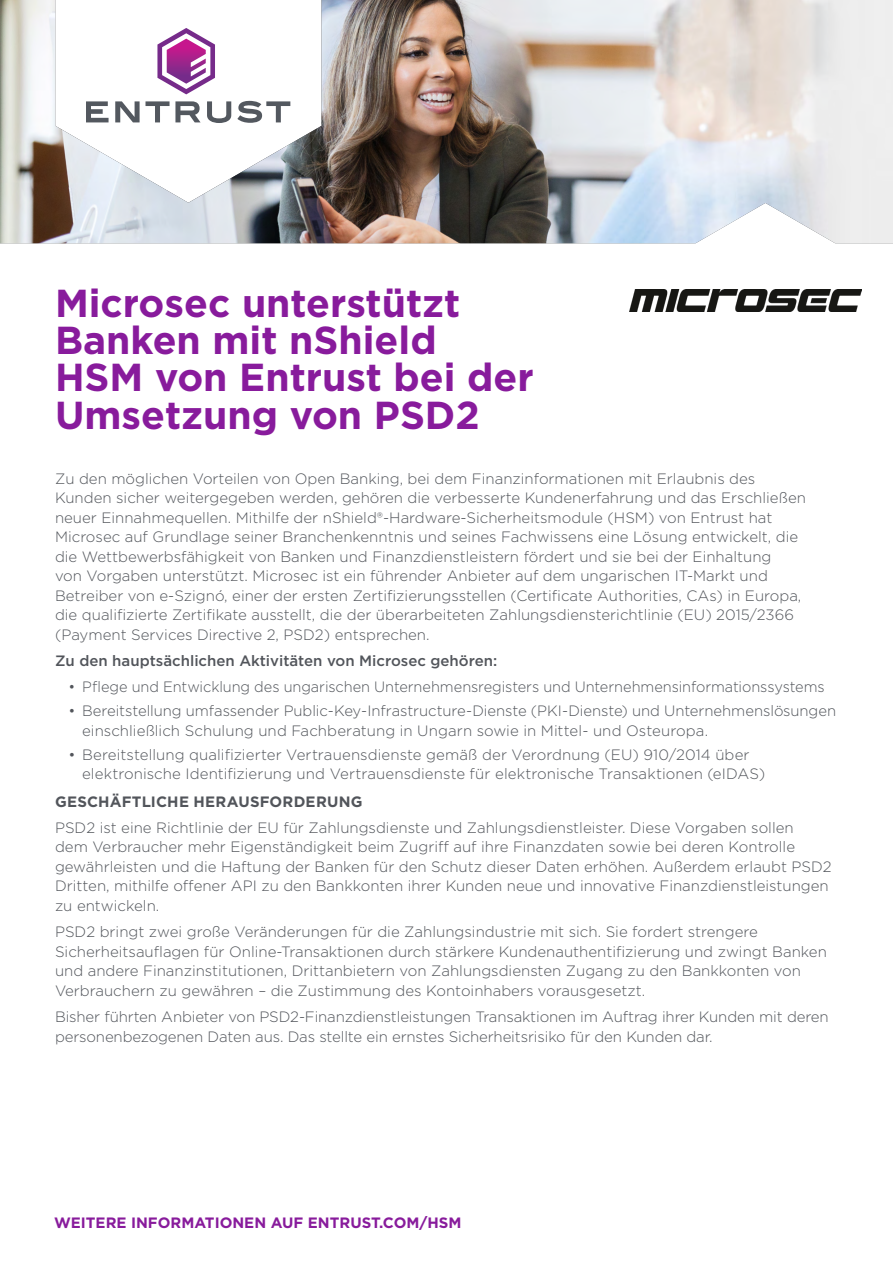
<style>
.page{position:relative;width:893px;height:1263px;background:#fff}
.page>*{position:absolute;margin:0;border:0;box-sizing:border-box;transform-origin:0 0}
.Headline{font:700 39px/37.2px "Gotham";color:#881b9c}
.Body_copy{font:300 15px/19.5px "Gotham";color:#52555b}
.Body_copy-2{font:500 15px "Gotham";color:#52555b}
.CTA_URL_front{font:700 15px "Gotham";color:#881b9c}
.header_1{font:700 15px "Gotham";letter-spacing:.015em;color:#52555b}
</style>
<div class="page">
<img style="left:0;top:0;width:893px;height:243px">
<img style="left:630px;top:289px;width:231px;height:22px">
<p class="Headline" style="left:55px;top:285px;width:480px">Microsec unterstützt<br>Banken mit nShield<br>HSM von Entrust bei der<br>Umsetzung von PSD2</p>
<p class="Body_copy" style="left:55px;top:468px;width:752px">Zu den möglichen Vorteilen von Open Banking, bei dem Finanzinformationen mit Erlaubnis des Kunden sicher weitergegeben werden, gehören die verbesserte Kundenerfahrung und das Erschließen neuer Einnahmequellen. Mithilfe der nShield®-Hardware-Sicherheitsmodule (HSM) von Entrust hat Microsec auf Grundlage seiner Branchenkenntnis und seines Fachwissens eine Lösung entwickelt, die die Wettbewerbsfähigkeit von Banken und Finanzdienstleistern fördert und sie bei der Einhaltung<br>von Vorgaben unterstützt. Microsec ist ein führender Anbieter auf dem ungarischen IT-Markt und Betreiber von e-Szignó, einer der ersten Zertifizierungsstellen (Certificate Authorities, CAs) in Europa, die qualifizierte Zertifikate ausstellt, die der überarbeiteten Zahlungsdiensterichtlinie (EU) 2015/2366 (Payment Services Directive 2, PSD2) entsprechen.</p>
<p class="Body_copy-2" style="left:55px;top:651px;width:444px">Zu den hauptsächlichen Aktivitäten von Microsec gehören:</p>
<p class="Body_copy" style="left:69px;top:677px;width:758px">• Pflege und Entwicklung des ungarischen Unternehmensregisters und Unternehmensinformationssystems</p>
<p class="Body_copy" style="left:82px;top:701px;width:756px;text-indent:-14px">• Bereitstellung umfassender Public-Key-Infrastructure-Dienste (PKI-Dienste) und Unternehmenslösungen einschließlich Schulung und Fachberatung in Ungarn sowie in Mittel- und Osteuropa.</p>
<p class="Body_copy" style="left:82px;top:744px;width:685px;text-indent:-14px">• Bereitstellung qualifizierter Vertrauensdienste gemäß der Verordnung (EU) 910/2014 über elektronische Identifizierung und Vertrauensdienste für elektronische Transaktionen (eIDAS)</p>
<p class="header_1" style="left:55px;top:791px;width:309px">GESCHÄFTLICHE HERAUSFORDERUNG</p>
<p class="Body_copy" style="left:55px;top:817px;width:778px">PSD2 ist eine Richtlinie der EU für Zahlungsdienste und Zahlungsdienstleister. Diese Vorgaben sollen<br>dem Verbraucher mehr Eigenständigkeit beim Zugriff auf ihre Finanzdaten sowie bei deren Kontrolle gewährleisten und die Haftung der Banken für den Schutz dieser Daten erhöhen. Außerdem erlaubt PSD2<br>Dritten, mithilfe offener API zu den Bankkonten ihrer Kunden neue und innovative Finanzdienstleistungen zu entwickeln.</p>
<p class="Body_copy" style="left:55px;top:922px;width:773px">PSD2 bringt zwei große Veränderungen für die Zahlungsindustrie mit sich. Sie fordert strengere Sicherheitsauflagen für Online-Transaktionen durch stärkere Kundenauthentifizierung und zwingt Banken und andere Finanzinstitutionen, Drittanbietern von Zahlungsdiensten Zugang zu den Bankkonten von Verbrauchern zu gewähren – die Zustimmung des Kontoinhabers vorausgesetzt.</p>
<p class="Body_copy" style="left:55px;top:1006px;width:775px">Bisher führten Anbieter von PSD2-Finanzdienstleistungen Transaktionen im Auftrag ihrer Kunden mit deren personenbezogenen Daten aus. Das stellte ein ernstes Sicherheitsrisiko für den Kunden dar.</p>
<p class="CTA_URL_front" style="left:54px;top:1213px;width:409px">WEITERE INFORMATIONEN AUF ENTRUST.COM/HSM</p>
</div>
